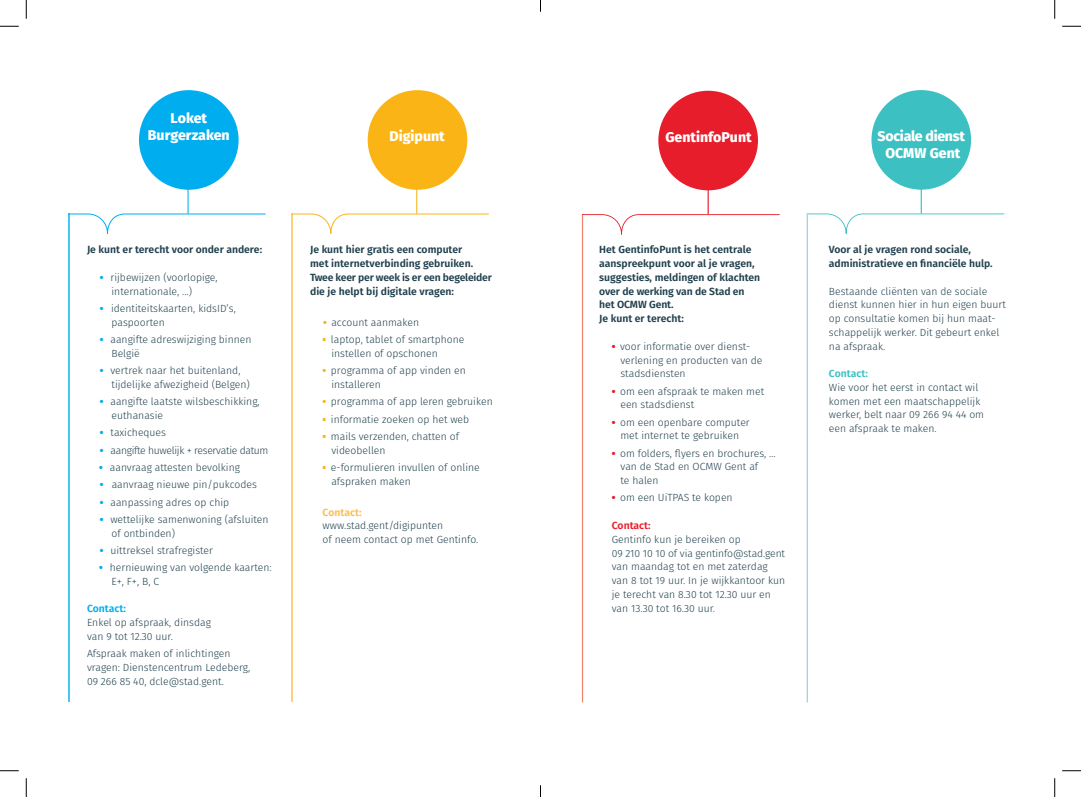
<style>
.page{position:relative;width:1081px;height:797px;background:#fff}
.page>*{position:absolute;margin:0;border:0;box-sizing:border-box;transform-origin:0 0}
.t1{font:800 14.12px/16.9px "Fira Sans";color:#fff;text-align:center}
.t2{font:800 14.12px/16.9px "Fira Sans";letter-spacing:-.02em;color:#fff;text-align:center}
.t3{font:300 10.38px/13.8px "Fira Sans";color:#20404d}
.t4{font:600 10.38px/13.8px "Fira Sans";color:#20404d}
.t5{font:300 10.38px "Fira Sans";letter-spacing:-.03em;color:#20404d}
.t6{font:600 10.38px "Fira Sans";color:#00aeef}
.t7{font:600 10.38px "Fira Sans";color:#fcbd49}
.t8{font:600 10.38px "Fira Sans";color:#e81d2c}
.t9{font:600 10.38px "Fira Sans";color:#3dc0c1}
.s1{font-weight:800;color:#00aeef}
.s2{font-weight:800;color:#fbb416}
.s3{font-weight:800;color:#e81d2c}
</style>
<div class="page">
<div style="left:367px;top:90px;width:100px;height:100px;background:#fbb416;border-radius:50%"></div>
<hr style="left:416px;top:162px;width:1px;height:51px;background:#fbb416">
<hr style="left:291px;top:213px;width:1px;height:489px;background:#fed07c">
<svg style="left:291px;top:213px;width:198px;height:21px"></svg>
<div style="left:139px;top:90px;width:99px;height:100px;background:#00aeef;border-radius:50%"></div>
<hr style="left:187px;top:162px;width:1px;height:51px;background:#00aeef">
<hr style="left:68px;top:213px;width:1px;height:489px;background:#45c8f4">
<svg style="left:68px;top:213px;width:198px;height:21px"></svg>
<hr style="left:707px;top:131px;width:1px;height:83px;background:#e81d2c">
<div style="left:658px;top:91px;width:99px;height:99px;background:#e81d2c;border-radius:50%"></div>
<svg style="left:581px;top:214px;width:198px;height:488px"></svg>
<hr style="left:920px;top:130px;width:1px;height:83px;background:#3dc0c1">
<div style="left:871px;top:90px;width:99px;height:100px;background:#3dc0c1;border-radius:50%"></div>
<svg style="left:806px;top:213px;width:198px;height:489px"></svg>
<svg style="left:0;top:25px;width:19px;height:2px"></svg>
<svg style="left:1062px;top:25px;width:18px;height:2px"></svg>
<svg style="left:0;top:770px;width:19px;height:1px"></svg>
<svg style="left:1062px;top:770px;width:18px;height:1px"></svg>
<svg style="left:25px;top:0;width:2px;height:19px"></svg>
<svg style="left:25px;top:778px;width:2px;height:19px"></svg>
<svg style="left:1054px;top:0;width:1px;height:19px"></svg>
<svg style="left:1054px;top:778px;width:1px;height:19px"></svg>
<svg style="left:540px;top:785px;width:1px;height:12px"></svg>
<h1 class="t1" style="left:148px;top:110px;width:83px">Loket<br>Burgerzaken</h1>
<h1 class="t1" style="left:389px;top:128px;width:57px">Digipunt</h1>
<p class="t4" style="left:87px;top:243px;width:177px">Je kunt er terecht voor onder andere:</p>
<p class="t3" style="left:111px;top:270px;width:108px;text-indent:-12px"><span class="s1">•</span> rijbewijzen (voorlopige, internationale, ...)</p>
<p class="t3" style="left:111px;top:301px;width:126px;text-indent:-12px"><span class="s1">•</span> identiteitskaarten, kidsID’s, paspoorten</p>
<p class="t3" style="left:111px;top:332px;width:141px;text-indent:-12px"><span class="s1">•</span> aangifte adreswijziging binnen<br>België</p>
<p class="t3" style="left:111px;top:363px;width:140px;text-indent:-12px"><span class="s1">•</span> vertrek naar het buitenland, tijdelijke afwezigheid (Belgen)</p>
<p class="t3" style="left:111px;top:395px;width:150px;text-indent:-12px"><span class="s1">•</span> aangifte laatste wilsbeschikking, euthanasie</p>
<p class="t3" style="left:100px;top:426px;width:68px"><span class="s1">•</span> taxicheques</p>
<p class="t5" style="left:100px;top:442px;width:170px"><span class="s1">•</span> aangifte huwelijk + reservatie datum</p>
<p class="t3" style="left:99px;top:460px;width:142px"><span class="s1">•</span> aanvraag attesten bevolking</p>
<p class="t3" style="left:100px;top:477px;width:158px"><span class="s1">•</span> aanvraag nieuwe pin/pukcodes</p>
<p class="t3" style="left:100px;top:495px;width:131px"><span class="s1">•</span> aanpassing adres op chip</p>
<p class="t3" style="left:111px;top:512px;width:158px;text-indent:-12px"><span class="s1">•</span> wettelijke samenwoning (afsluiten of ontbinden)</p>
<p class="t3" style="left:100px;top:543px;width:115px"><span class="s1">•</span> uittreksel strafregister</p>
<p class="t3" style="left:111px;top:560px;width:162px;text-indent:-12px"><span class="s1">•</span> hernieuwing van volgende kaarten:<br>E+, F+, B, C</p>
<p class="t6" style="left:87px;top:601px;width:40px">Contact:</p>
<p class="t3" style="left:87px;top:615px;width:125px">Enkel op afspraak, dinsdag van 9 tot 12.30 uur.</p>
<p class="t3" style="left:87px;top:646px;width:165px">Afspraak maken of inlichtingen vragen: Dienstencentrum Ledeberg,<br>09 266 85 40, dcle@stad.gent.</p>
<p class="t4" style="left:310px;top:243px;width:183px">Je kunt hier gratis een computer<br>met internetverbinding gebruiken.<br>Twee keer per week is er een begeleider die je helpt bij digitale vragen:</p>
<p class="t3" style="left:323px;top:315px;width:98px"><span class="s2">•</span> account aanmaken</p>
<p class="t3" style="left:331px;top:332px;width:134px;text-indent:-9px"><span class="s2">•</span> laptop, tablet of smartphone instellen of opschonen</p>
<p class="t3" style="left:331px;top:363px;width:136px;text-indent:-9px"><span class="s2">•</span> programma of app vinden en installeren</p>
<p class="t3" style="left:322px;top:395px;width:171px"><span class="s2">•</span> programma of app leren gebruiken</p>
<p class="t3" style="left:322px;top:412px;width:148px"><span class="s2">•</span> informatie zoeken op het web</p>
<p class="t3" style="left:331px;top:429px;width:129px;text-indent:-9px"><span class="s2">•</span> mails verzenden, chatten of videobellen</p>
<p class="t3" style="left:331px;top:460px;width:150px;text-indent:-9px"><span class="s2">•</span> e-formulieren invullen of online afspraken maken</p>
<p class="t7" style="left:322px;top:505px;width:40px">Contact:</p>
<p class="t3" style="left:322px;top:519px;width:157px">www.stad.gent/digipunten<br>of neem contact op met Gentinfo.</p>
<h1 class="t1" style="left:665px;top:128px;width:88px">GentinfoPunt</h1>
<h1 class="t2" style="left:877px;top:127px;width:89px">Sociale dienst<br>OCMW Gent</h1>
<p class="t4" style="left:599px;top:243px;width:162px">Het GentinfoPunt is het centrale aanspreekpunt voor al je vragen, suggesties, meldingen of klachten over de werking van de Stad en het OCMW Gent.<br>Je kunt er terecht:</p>
<p class="t3" style="left:620px;top:339px;width:143px;text-indent:-9px"><span class="s3">•</span> voor informatie over dienst&shy;verlening en producten van de stadsdiensten</p>
<p class="t3" style="left:620px;top:384px;width:145px;text-indent:-9px"><span class="s3">•</span> om een afspraak te maken met een stadsdienst</p>
<p class="t3" style="left:611px;top:415px;width:139px;text-align:center"><span class="s3">•</span> om een openbare computer met internet te gebruiken</p>
<p class="t3" style="left:620px;top:446px;width:157px;text-indent:-9px"><span class="s3">•</span> om folders, flyers en brochures, … van de Stad en OCMW Gent af<br>te halen</p>
<p class="t3" style="left:611px;top:491px;width:122px"><span class="s3">•</span> om een UiTPAS te kopen</p>
<p class="t8" style="left:611px;top:518px;width:40px">Contact:</p>
<p class="t3" style="left:611px;top:532px;width:175px">Gentinfo kun je bereiken op<br>09 210 10 10 of via gentinfo@stad.gent van maandag tot en met zaterdag van 8 tot 19 uur. In je wijkkantoor kun je terecht van 8.30 tot 12.30 uur en van 13.30 tot 16.30 uur.</p>
<p class="t4" style="left:828px;top:243px;width:165px">Voor al je vragen rond sociale, administratieve en financiële hulp.</p>
<p class="t3" style="left:828px;top:284px;width:178px">Bestaande cliënten van de sociale dienst kunnen hier in hun eigen buurt op consultatie komen bij hun maat&shy;schappelijk werker. Dit gebeurt enkel na afspraak.</p>
<p class="t9" style="left:828px;top:366px;width:40px">Contact:</p>
<p class="t3" style="left:828px;top:380px;width:157px">Wie voor het eerst in contact wil komen met een maatschappelijk werker, belt naar 09 266 94 44 om een afspraak te maken.</p>
</div>
